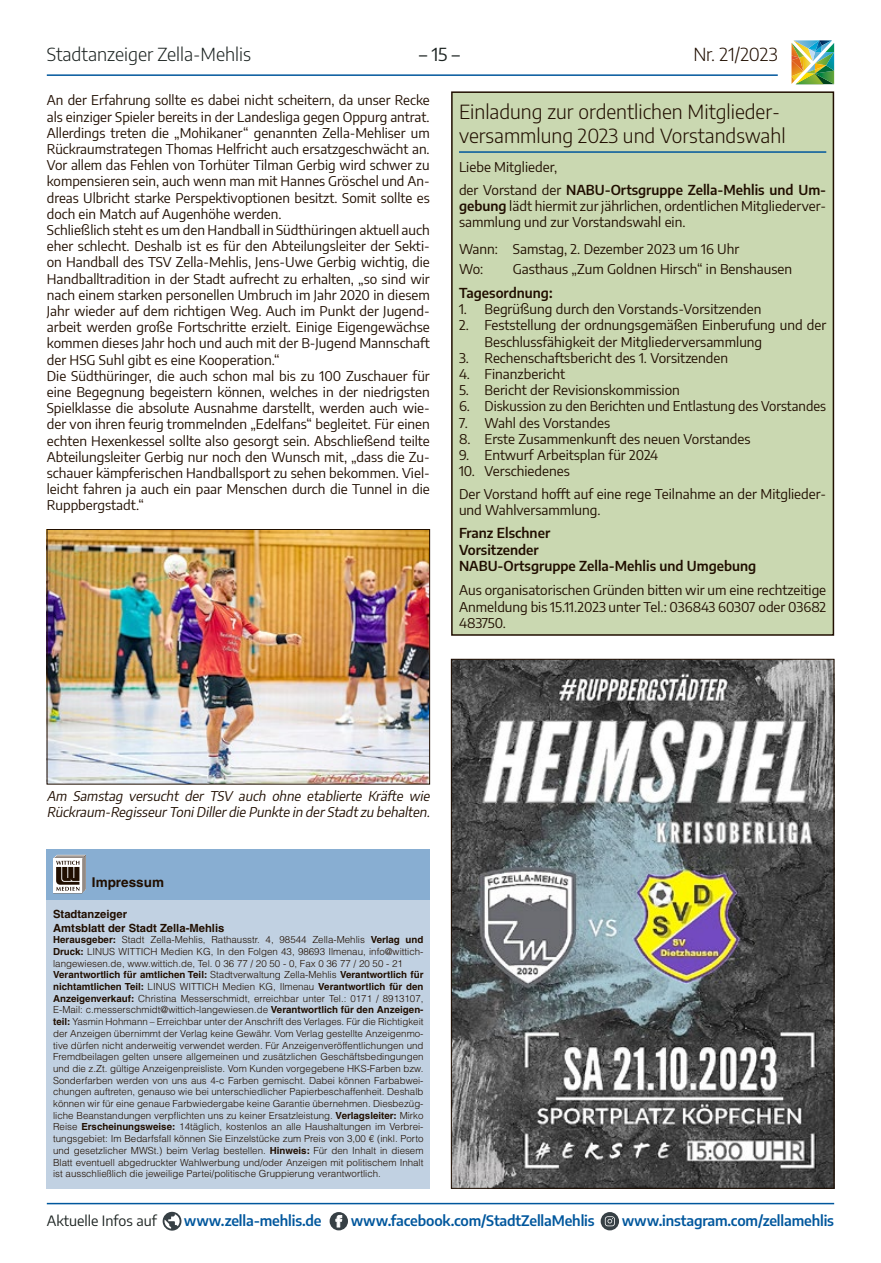
<style>
.page{position:relative;width:881px;height:1263px;background:#fff}
.page>*{position:absolute;margin:0;border:0;box-sizing:border-box;transform-origin:0 0}
.t1{font:300 19.5px/23.4px "Encode Sans";color:#200e00}
.t2{font:300 18px "Encode Sans";color:#1c2321}
.t3{font:300 18px "Encode Sans";letter-spacing:-.01em;color:#200e00}
.t4{font:18px "Encode Sans";color:#1c2321}
.t5{font:600 14.25px "Encode Sans";letter-spacing:-.01em;color:#00579d}
.t6{font:14.25px "Encode Sans";color:#1c2321}
.t7{font:13.5px/16.2px "Encode Sans";color:#200e00}
.t8{font:600 13.5px/16.2px "Encode Sans";color:#200e00}
.t9{font:italic 13.5px/16.2px "Encode Sans";color:#200e00}
.t10{font:700 13.5px "Helvetica LT";color:#200e00}
.t11{font:700 11.25px/13.5px "Helvetica LT";color:#200e00}
.t12{font:300 9.75px/11.7px "Helvetica LT";color:#200e00}
.s1{font-weight:400}
.s2{font-weight:600}
.s3{font-weight:700}
</style>
<div class="page">
<hr style="left:47px;top:1203px;width:786px;height:1px;background:#00579d">
<svg style="left:162px;top:1212px;width:19px;height:18px"></svg>
<svg style="left:329px;top:1212px;width:19px;height:18px"></svg>
<svg style="left:335px;top:1215px;width:7px;height:12px"></svg>
<svg style="left:600px;top:1212px;width:18px;height:18px"></svg>
<svg style="left:604px;top:1216px;width:10px;height:10px"></svg>
<hr style="left:47px;top:74px;width:730px;height:2px;background:#00579d">
<img style="left:791px;top:40px;width:42px;height:44px">
<div style="left:451px;top:92px;width:382px;height:543px;background:#cad8b1"></div>
<hr style="left:459px;top:151px;width:367px;height:2px;background:#00579d">
<div style="left:451px;top:91px;width:382px;height:545px;border:2px solid #200e00"></div>
<img style="left:453px;top:661px;width:378px;height:525px">
<img style="left:49px;top:531px;width:378px;height:251px">
<div style="left:47px;top:529px;width:382px;height:255px;border:1px solid #200e00"></div>
<div style="left:47px;top:888px;width:382px;height:300px;background:#c1d1e2"></div>
<div style="left:47px;top:849px;width:382px;height:51px;background:#88aed2"></div>
<svg style="left:53px;top:855px;width:33px;height:38px"></svg>
<h2 class="t2" style="left:47px;top:42px;width:206px">Stadtanzeiger Zella-Mehlis</h2>
<h2 class="t4" style="left:419px;top:42px;width:42px">– 15 –</h2>
<h2 class="t3" style="left:693px;top:42px;width:86px">Nr. 21/2023</h2>
<h1 class="t1" style="left:459px;top:100px;width:328px">Einladung zur ordentlichen Mitglieder&shy;versammlung 2023 und Vorstandswahl</h1>
<p class="t8" style="left:459px;top:154px;width:368px;line-height:23px"><span class="s1">Liebe Mitglieder,<br>der Vorstand der</span> NABU-Ortsgruppe Zella-Mehlis und Um-</p>
<p class="t7" style="left:459px;top:197px;width:368px"><span class="s2">gebung</span> lädt hiermit zur jährlichen, ordentlichen Mitgliederver&shy;sammlung und zur Vorstandswahl ein.</p>
<p class="t7" style="left:459px;top:239px;width:282px;line-height:20px">Wann: Samstag, 2. Dezember 2023 um 16 Uhr<br>Wo:</p>
<p class="t7" style="left:47px;top:92px;width:384px">An der Erfahrung sollte es dabei nicht scheitern, da unser Recke als einziger Spieler bereits in der Landesliga gegen Oppurg antrat.<br>Allerdings treten die „Mohikaner“ genannten Zella-Mehliser um Rückraumstrategen Thomas Helfricht auch ersatzgeschwächt an.<br>Vor allem das Fehlen von Torhüter Tilman Gerbig wird schwer zu kompensieren sein, auch wenn man mit Hannes Gröschel und An&shy;dreas Ulbricht starke Perspektivoptionen besitzt. Somit sollte es doch ein Match auf Augenhöhe werden.<br>Schließlich steht es um den Handball in Südthüringen aktuell auch eher schlecht. Deshalb ist es für den Abteilungsleiter der Sekti&shy;on Handball des TSV Zella-Mehlis, Jens-Uwe Gerbig wichtig, die Handballtradition in der Stadt aufrecht zu erhalten, „so sind wir nach einem starken personellen Umbruch im Jahr 2020 in diesem Jahr wieder auf dem richtigen Weg. Auch im Punkt der Jugend&shy;arbeit werden große Fortschritte erzielt. Einige Eigengewächse kommen dieses Jahr hoch und auch mit der B-Jugend Mannschaft der HSG Suhl gibt es eine Kooperation.“<br>Die Südthüringer, die auch schon mal bis zu 100 Zuschauer für eine Begegnung begeistern können, welches in der niedrigsten Spielklasse die absolute Ausnahme darstellt, werden auch wie&shy;der von ihren feurig trommelnden „Edelfans“ begleitet. Für einen echten Hexenkessel sollte also gesorgt sein. Abschließend teilte Abteilungsleiter Gerbig nur noch den Wunsch mit, „dass die Zu&shy;schauer kämpferischen Handballsport zu sehen bekommen. Viel&shy;leicht fahren ja auch ein paar Menschen durch die Tunnel in die Ruppbergstadt.“</p>
<p class="t7" style="left:512px;top:260px;width:281px">Gasthaus „Zum Goldnen Hirsch“ in Benshausen</p>
<p class="t8" style="left:459px;top:284px;width:95px">Tagesordnung:</p>
<p class="t7" style="left:459px;top:300px;width:304px">1. Begrüßung durch den Vorstands-Vorsitzenden</p>
<p class="t7" style="left:484px;top:317px;width:343px;text-indent:-26px">2. Feststellung der ordnungsgemäßen Einberufung und der<br>Beschlussfähigkeit der Mitgliederversammlung</p>
<p class="t7" style="left:459px;top:349px;width:270px">3. Rechenschaftsbericht des 1. Vorsitzenden</p>
<p class="t7" style="left:459px;top:365px;width:108px">4. Finanzbericht</p>
<p class="t7" style="left:459px;top:381px;width:222px">5. Bericht der Revisionskommission</p>
<p class="t7" style="left:459px;top:398px;width:368px">6. Diskussion zu den Berichten und Entlastung des Vorstandes</p>
<p class="t7" style="left:459px;top:414px;width:152px">7. Wahl des Vorstandes</p>
<p class="t7" style="left:459px;top:430px;width:293px">8. Erste Zusammenkunft des neuen Vorstandes</p>
<p class="t7" style="left:459px;top:446px;width:201px">9. Entwurf Arbeitsplan für 2024</p>
<p class="t7" style="left:459px;top:459px;width:368px;line-height:23px">10. Verschiedenes<br>Der Vorstand hofft auf eine rege Teilnahme an der Mitglieder-</p>
<p class="t7" style="left:459px;top:502px;width:143px">und Wahlversammlung.</p>
<p class="t8" style="left:459px;top:524px;width:299px">Franz Elschner<br>Vorsitzender<br>NABU-Ortsgruppe Zella-Mehlis und Umgebung</p>
<p class="t7" style="left:459px;top:582px;width:368px;text-align:justify">Aus organisatorischen Gründen bitten wir um eine rechtzeitige Anmeldung bis 15.11.2023 unter Tel.: 036843 60307 oder 03682<br>483750.</p>
<p class="t9" style="left:47px;top:787px;width:387px">Am Samstag versucht der TSV auch ohne etablierte Kräfte wie<br>Rückraum-RegisseurToniDillerdie Punkte in derStadtzu behalten.</p>
<p class="t10" style="left:92px;top:874px;width:74px">Impressum</p>
<p class="t11" style="left:53px;top:907px;width:173px">Stadtanzeiger<br>Amtsblatt der Stadt Zella-Mehlis</p>
<p class="t12" style="left:53px;top:934px;width:372px"><span class="s3">Herausgeber:</span> Stadt Zella-Mehlis, Rathausstr. 4, 98544 Zella-Mehlis <span class="s3">Verlag und Druck:</span> LINUS WITTICH Medien KG, In den Folgen 43, 98693 Ilmenau, info@wittich&shy;langewiesen.de, www.wittich.de, Tel. 0 36 77 / 20 50 - 0, Fax 0 36 77 / 20 50 - 21<br><span class="s3">Verantwortlich für amtlichen Teil:</span> Stadtverwaltung Zella-Mehlis <span class="s3">Verantwortlich für nichtamtlichen Teil:</span> LINUS WITTICH Medien KG, Ilmenau <span class="s3">Verantwortlich für den Anzeigenverkauf:</span> Christina Messerschmidt, erreichbar unter Tel.: 0171 / 8913107, E-Mail: c.messerschmidt@wittich-langewiesen.de <span class="s3">Verantwortlich für den Anzeigen&shy;teil:</span> Yasmin Hohmann – Erreichbar unter der Anschrift des Verlages. Für die Richtigkeit der Anzeigen übernimmt der Verlag keine Gewähr. Vom Verlag gestellte Anzeigenmo&shy;tive dürfen nicht anderweitig verwendet werden. Für Anzeigenveröffentlichungen und Fremdbeilagen gelten unsere allgemeinen und zusätzlichen Geschäftsbedingungen und die z.Zt. gültige Anzeigenpreisliste. Vom Kunden vorgegebene HKS-Farben bzw.<br>Sonderfarben werden von uns aus 4-c Farben gemischt. Dabei können Farbabwei&shy;chungen auftreten, genauso wie bei unterschiedlicher Papierbeschaffenheit. Deshalb können wir für eine genaue Farbwiedergabe keine Garantie übernehmen. Diesbezüg&shy;liche Beanstandungen verpflichten uns zu keiner Ersatzleistung. <span class="s3">Verlagsleiter:</span> Mirko Reise <span class="s3">Erscheinungsweise:</span> 14täglich, kostenlos an alle Haushaltungen im Verbrei&shy;tungsgebiet: Im Bedarfsfall können Sie Einzelstücke zum Preis von 3,00 € (inkl. Porto und gesetzlicher MWSt.) beim Verlag bestellen. <span class="s3">Hinweis:</span> Für den Inhalt in diesem Blatt eventuell abgedruckter Wahlwerbung und/oder Anzeigen mit politischem Inhalt ist ausschließlich die jeweilige Partei/politische Gruppierung verantwortlich.</p>
<p class="t6" style="left:47px;top:1211px;width:111px">Aktuelle Infos auf</p>
<p class="t5" style="left:184px;top:1210px;width:139px">www.zella-mehlis.de</p>
<p class="t5" style="left:350px;top:1210px;width:245px">www.facebook.com/StadtZellaMehlis</p>
<p class="t5" style="left:621px;top:1210px;width:214px">www.instagram.com/zellamehlis</p>
</div>
